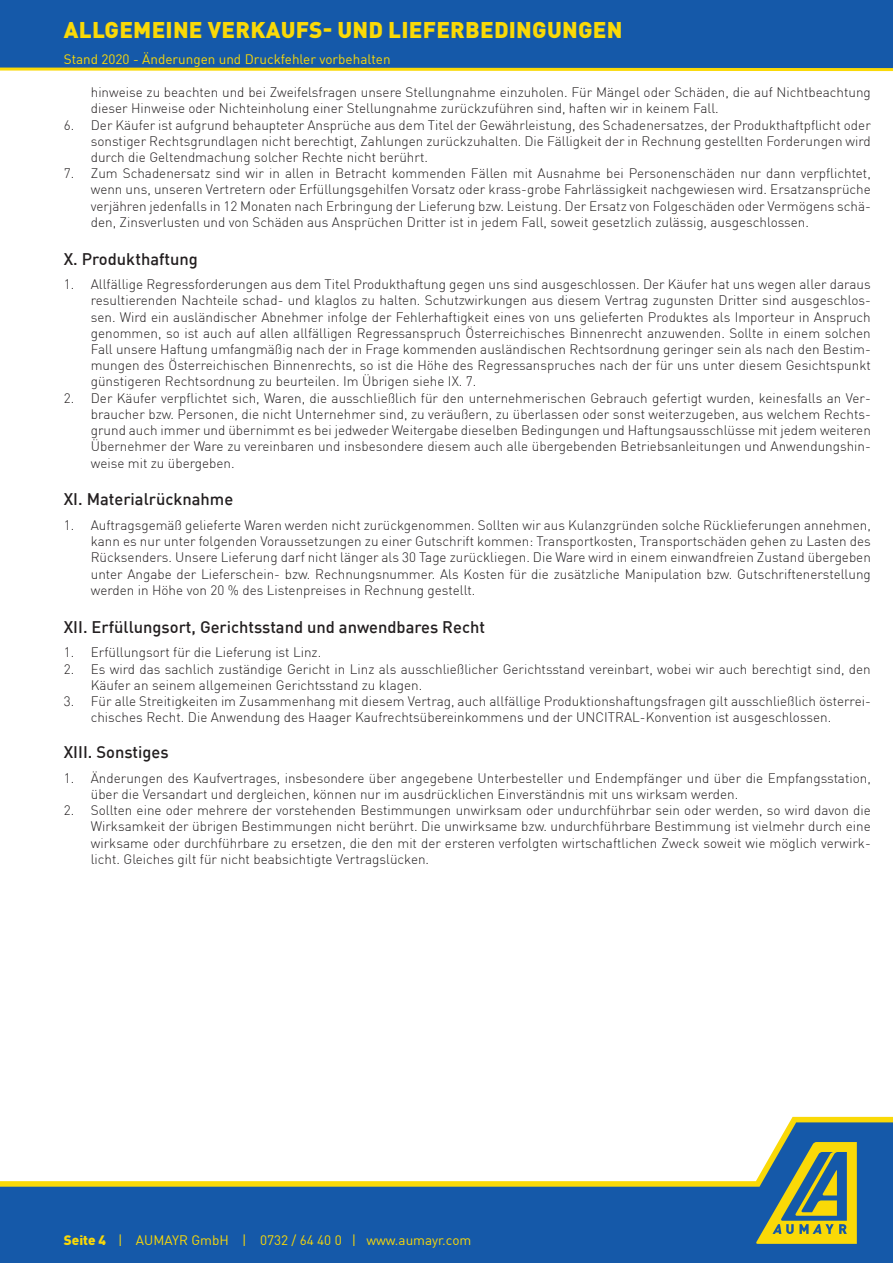
<style>
.page{position:relative;width:893px;height:1263px;background:#fff}
.page>*{position:absolute;margin:0;border:0;box-sizing:border-box;transform-origin:0 0}
.t1{font:900 22.5px "DIN Pro";letter-spacing:.01em;color:#fad907}
.t2{font:500 16.5px "DIN";color:#231f20}
.t3{font:300 13.5px/16.2px "DIN";color:#231f20;text-align:justify}
.t4{font:13.5px "DIN";color:#fad907}
.s1{font-family:"DIN Pro";font-weight:900}
</style>
<div class="page">
<div style="left:0;top:1187px;width:893px;height:76px;background:#1559a9"></div>
<svg style="left:0;top:1117px;width:893px;height:70px"></svg>
<svg style="left:756px;top:1142px;width:101px;height:102px"></svg>
<div style="left:0;top:0;width:893px;height:69px;background:#1559a9"></div>
<svg style="left:0;top:67px;width:893px;height:5px"></svg>
<h1 class="t1" style="left:64px;top:15px;width:560px">ALLGEMEINE VERKAUFS- UND LIEFERBEDINGUNGEN</h1>
<p class="t4" style="left:64px;top:50px;width:328px">Stand 2020 - Änderungen und Druckfehler vorbehalten</p>
<p class="t3" style="left:91px;top:84px;width:782px">hinweise zu beachten und bei Zweifelsfragen unsere Stellungnahme einzuholen. Für Mängel oder Schäden, die auf Nichtbeachtung dieser Hinweise oder Nichteinholung einer Stellungnahme zurückzuführen sind, haften wir in keinem Fall.</p>
<p class="t3" style="left:91px;top:116px;width:782px;text-indent:-27px">6. Der Käufer ist aufgrund behaupteter Ansprüche aus dem Titel der Gewährleistung, des Schadenersatzes, der Produkthaftpflicht oder sonstiger Rechtsgrundlagen nicht berechtigt, Zahlungen zurückzuhalten. Die Fälligkeit der in Rechnung gestellten Forderungen wird durch die Geltendmachung solcher Rechte nicht berührt.</p>
<p class="t3" style="left:91px;top:165px;width:782px;text-indent:-27px">7. Zum Schadenersatz sind wir in allen in Betracht kommenden Fällen mit Ausnahme bei Personenschäden nur dann verpflichtet, wenn uns, unseren Vertretern oder Erfüllungsgehilfen Vorsatz oder krass-grobe Fahrlässigkeit nachgewiesen wird. Ersatzansprüche verjähren jedenfalls in 12 Monaten nach Erbringung der Lieferung bzw. Leistung. Der Ersatz von Folgeschäden oder Vermögens schä&shy;den, Zinsverlusten und von Schäden aus Ansprüchen Dritter ist in jedem Fall, soweit gesetzlich zulässig, ausgeschlossen.</p>
<p class="t2" style="left:64px;top:248px;width:136px">X. Produkthaftung</p>
<p class="t3" style="left:91px;top:276px;width:782px;text-indent:-27px">1. Allfällige Regressforderungen aus dem Titel Produkthaftung gegen uns sind ausgeschlossen. Der Käufer hat uns wegen aller daraus resultierenden Nachteile schad- und klaglos zu halten. Schutzwirkungen aus diesem Vertrag zugunsten Dritter sind ausgeschlos&shy;sen. Wird ein ausländischer Abnehmer infolge der Fehlerhaftigkeit eines von uns gelieferten Produktes als Importeur in Anspruch genommen, so ist auch auf allen allfälligen Regressanspruch Österreichisches Binnenrecht anzuwenden. Sollte in einem solchen Fall unsere Haftung umfangmäßig nach der in Frage kommenden ausländischen Rechtsordnung geringer sein als nach den Bestim&shy;mungen des Österreichischen Binnenrechts, so ist die Höhe des Regressanspruches nach der für uns unter diesem Gesichtspunkt günstigeren Rechtsordnung zu beurteilen. Im Übrigen siehe IX. 7.</p>
<p class="t3" style="left:91px;top:390px;width:782px;text-indent:-27px">2. Der Käufer verpflichtet sich, Waren, die ausschließlich für den unternehmerischen Gebrauch gefertigt wurden, keinesfalls an Ver&shy;braucher bzw. Personen, die nicht Unternehmer sind, zu veräußern, zu überlassen oder sonst weiterzugeben, aus welchem Rechts&shy;grund auch immer und übernimmt es bei jedweder Weitergabe dieselben Bedingungen und Haftungsausschlüsse mit jedem weiteren Übernehmer der Ware zu vereinbaren und insbesondere diesem auch alle übergebenden Betriebsanleitungen und Anwendungshin&shy;weise mit zu übergeben.</p>
<p class="t2" style="left:64px;top:489px;width:171px">XI. Materialrücknahme</p>
<p class="t3" style="left:91px;top:517px;width:782px;text-indent:-27px">1. Auftragsgemäß gelieferte Waren werden nicht zurückgenommen. Sollten wir aus Kulanzgründen solche Rücklieferungen annehmen, kann es nur unter folgenden Voraussetzungen zu einer Gutschrift kommen: Transportkosten, Transportschäden gehen zu Lasten des Rücksenders. Unsere Lieferung darf nicht länger als 30 Tage zurückliegen. Die Ware wird in einem einwandfreien Zustand übergeben unter Angabe der Lieferschein- bzw. Rechnungsnummer. Als Kosten für die zusätzliche Manipulation bzw. Gutschriftenerstellung werden in Höhe von 20 % des Listenpreises in Rechnung gestellt.</p>
<p class="t2" style="left:64px;top:616px;width:423px">XII. Erfüllungsort, Gerichtsstand und anwendbares Recht</p>
<p class="t3" style="left:64px;top:644px;width:259px">1. Erfüllungsort für die Lieferung ist Linz.</p>
<p class="t3" style="left:91px;top:660px;width:781px;text-indent:-27px">2. Es wird das sachlich zuständige Gericht in Linz als ausschließlicher Gerichtsstand vereinbart, wobei wir auch berechtigt sind, den<br>Käufer an seinem allgemeinen Gerichtsstand zu klagen.</p>
<p class="t3" style="left:91px;top:693px;width:781px;text-indent:-27px">3. Für alle Streitigkeiten im Zusammenhang mit diesem Vertrag, auch allfällige Produktionshaftungsfragen gilt ausschließlich österrei&shy;chisches Recht. Die Anwendung des Haager Kaufrechtsübereinkommens und der UNCITRAL-Konvention ist ausgeschlossen.</p>
<p class="t2" style="left:64px;top:742px;width:106px">XIII. Sonstiges</p>
<p class="t3" style="left:91px;top:770px;width:782px;text-indent:-27px">1. Änderungen des Kaufvertrages, insbesondere über angegebene Unterbesteller und Endempfänger und über die Empfangsstation, über die Versandart und dergleichen, können nur im ausdrücklichen Einverständnis mit uns wirksam werden.</p>
<p class="t3" style="left:91px;top:802px;width:782px;text-indent:-27px">2. Sollten eine oder mehrere der vorstehenden Bestimmungen unwirksam oder undurchführbar sein oder werden, so wird davon die Wirksamkeit der übrigen Bestimmungen nicht berührt. Die unwirksame bzw. undurchführbare Bestimmung ist vielmehr durch eine wirksame oder durchführbare zu ersetzen, die den mit der ersteren verfolgten wirtschaftlichen Zweck soweit wie möglich verwirk&shy;licht. Gleiches gilt für nicht beabsichtigte Vertragslücken.</p>
<p class="t4" style="left:64px;top:1231px;width:409px"><span class="s1">Seite 4</span> | AUMAYR GmbH | 0732 / 64 40 0 | www.aumayr.com</p>
</div>
